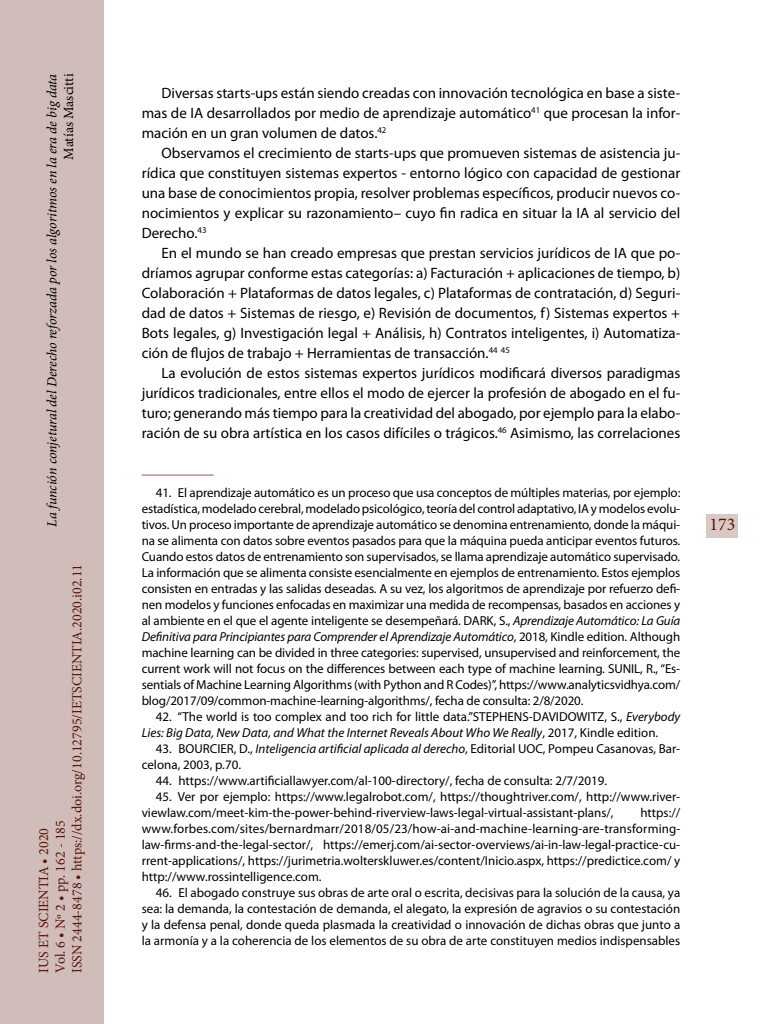
<style>
.page{position:relative;width:768px;height:1024px;background:#fff}
.page>*{position:absolute;margin:0;border:0;box-sizing:border-box;transform-origin:0 0}
.t1{font:18px "Minion Pro";color:#5d1305}
._00_bsc{font:15px/20px "Myriad Pro";color:#000;text-align:justify}
.t2{font:14px/16.8px "Minion Pro";color:#5d1305}
.t3{font:italic 14px "Minion Pro";letter-spacing:-.01em;color:#000}
.t4{font:14px "Minion Pro";letter-spacing:-.005em;color:#000}
.zz_notas{font:13px/16px "Myriad Pro";color:#000;text-align:justify}
.s1{font-style:italic}
</style>
<div class="page">
<hr style="left:142px;top:475px;width:72px;height:1px;background:#8c5c52">
<div style="left:0;top:0;width:103px;height:1024px;background:#d0bcb9"></div>
<div style="left:707px;top:514px;width:31px;height:24px;background:#d9c9c5"></div>
<p class="t3" style="left:42px;top:527px;width:455px;rotate:-90deg">La función conjetural del Derecho reforzada por los algoritmos en la era de big data</p>
<p class="t4" style="left:59px;top:160px;width:87px;rotate:-90deg">Matías Mascitti</p>
<p class="t2" style="left:35px;top:973px;width:411px;rotate:-90deg">IUS ET SCIENTIA • 2020<br>Vol. 6 • Nº 2 • pp. 162 - 185<br>ISSN 2444-8478 • https://dx.doi.org/10.12795/IETSCIENTIA.2020.i02.11</p>
<p class="_00_bsc" style="left:142px;top:83px;width:540px;text-indent:20px">Diversas starts-ups están siendo creadas con innovación tecnológica en base a siste&shy;mas de IA desarrollados por medio de aprendizaje automático<sup>41</sup> que procesan la infor&shy;mación en un gran volumen de datos.<sup>42</sup></p>
<p class="_00_bsc" style="left:142px;top:143px;width:540px;text-indent:20px">Observamos el crecimiento de starts-ups que promueven sistemas de asistencia ju&shy;rídica que constituyen sistemas expertos - entorno lógico con capacidad de gestionar una base de conocimientos propia, resolver problemas específicos, producir nuevos co&shy;nocimientos y explicar su razonamiento– cuyo fin radica en situar la IA al servicio del Derecho.<sup>43</sup></p>
<p class="_00_bsc" style="left:142px;top:243px;width:540px;text-indent:20px">En el mundo se han creado empresas que prestan servicios jurídicos de IA que po&shy;dríamos agrupar conforme estas categorías: a) Facturación + aplicaciones de tiempo, b)<br>Colaboración + Plataformas de datos legales, c) Plataformas de contratación, d) Seguri&shy;dad de datos + Sistemas de riesgo, e) Revisión de documentos, f) Sistemas expertos + Bots legales, g) Investigación legal + Análisis, h) Contratos inteligentes, i) Automatiza&shy;ción de flujos de trabajo + Herramientas de transacción.<sup>44</sup> <sup>45</sup></p>
<p class="_00_bsc" style="left:142px;top:363px;width:540px;text-indent:20px">La evolución de estos sistemas expertos jurídicos modificará diversos paradigmas jurídicos tradicionales, entre ellos el modo de ejercer la profesión de abogado en el fu&shy;turo; generando más tiempo para la creatividad del abogado, por ejemplo para la elabo&shy;ración de su obra artística en los casos difíciles o trágicos.<sup>46</sup> Asimismo, las correlaciones</p>
<p class="zz_notas" style="left:142px;top:484px;width:540px;text-indent:14px">41. El aprendizaje automático es un proceso que usa conceptos de múltiples materias, por ejemplo: estadística, modelado cerebral, modelado psicológico, teoría del control adaptativo, IA y modelos evolu&shy;tivos. Un proceso importante de aprendizaje automático se denomina entrenamiento, donde la máqui&shy;na se alimenta con datos sobre eventos pasados para que la máquina pueda anticipar eventos futuros.<br>Cuando estos datos de entrenamiento son supervisados, se llama aprendizaje automático supervisado.<br>La información que se alimenta consiste esencialmente en ejemplos de entrenamiento. Estos ejemplos consisten en entradas y las salidas deseadas. A su vez, los algoritmos de aprendizaje por refuerzo defi&shy;nen modelos y funciones enfocadas en maximizar una medida de recompensas, basados en acciones y al ambiente en el que el agente inteligente se desempeñará. DARK, S., <span class="s1">Aprendizaje Automático: La Guía Definitiva para Principiantes para Comprender el Aprendizaje Automático</span>, 2018, Kindle edition. Although machine learning can be divided in three categories: supervised, unsupervised and reinforcement, the current work will not focus on the differences between each type of machine learning. SUNIL, R., “Es&shy;sentials of Machine Learning Algorithms (with Python and R Codes)”, https://www.analyticsvidhya.com/ blog/2017/09/common-machine-learning-algorithms/, fecha de consulta: 2/8/2020.</p>
<p class="zz_notas" style="left:142px;top:708px;width:540px;text-indent:14px">42. “The world is too complex and too rich for little data.”STEPHENS-DAVIDOWITZ, S., <span class="s1">Everybody<br>Lies: Big Data, New Data, and What the Internet Reveals About Who We Really</span>, 2017, Kindle edition.</p>
<p class="zz_notas" style="left:142px;top:740px;width:540px;text-indent:14px">43. BOURCIER, D., <span class="s1">Inteligencia artificial aplicada al derecho</span>, Editorial UOC, Pompeu Casanovas, Bar&shy;celona, 2003, p.70.</p>
<p class="zz_notas" style="left:156px;top:772px;width:453px">44. https://www.artificiallawyer.com/al-100-directory/, fecha de consulta: 2/7/2019.</p>
<p class="zz_notas" style="left:142px;top:788px;width:540px;text-indent:14px">45. Ver por ejemplo: https://www.legalrobot.com/, https://thoughtriver.com/, http://www.river&shy;viewlaw.com/meet-kim-the-power-behind-riverview-laws-legal-virtual-assistant-plans/,</p>
<p class="zz_notas" style="left:142px;top:804px;width:540px;text-indent:499px">https:// www.forbes.com/sites/bernardmarr/2018/05/23/how-ai-and-machine-learning-are-transforming&shy;law-firms-and-the-legal-sector/, https://emerj.com/ai-sector-overviews/ai-in-law-legal-practice-cu&shy;rrent-applications/, https://jurimetria.wolterskluwer.es/content/Inicio.aspx, https://predictice.com/ y http://www.rossintelligence.com.</p>
<p class="zz_notas" style="left:142px;top:884px;width:540px;text-indent:14px">46. El abogado construye sus obras de arte oral o escrita, decisivas para la solución de la causa, ya sea: la demanda, la contestación de demanda, el alegato, la expresión de agravios o su contestación y la defensa penal, donde queda plasmada la creatividad o innovación de dichas obras que junto a la armonía y a la coherencia de los elementos de su obra de arte constituyen medios indispensables</p>
<h1 class="t1" style="left:709px;top:512px;width:27px">173</h1>
</div>
